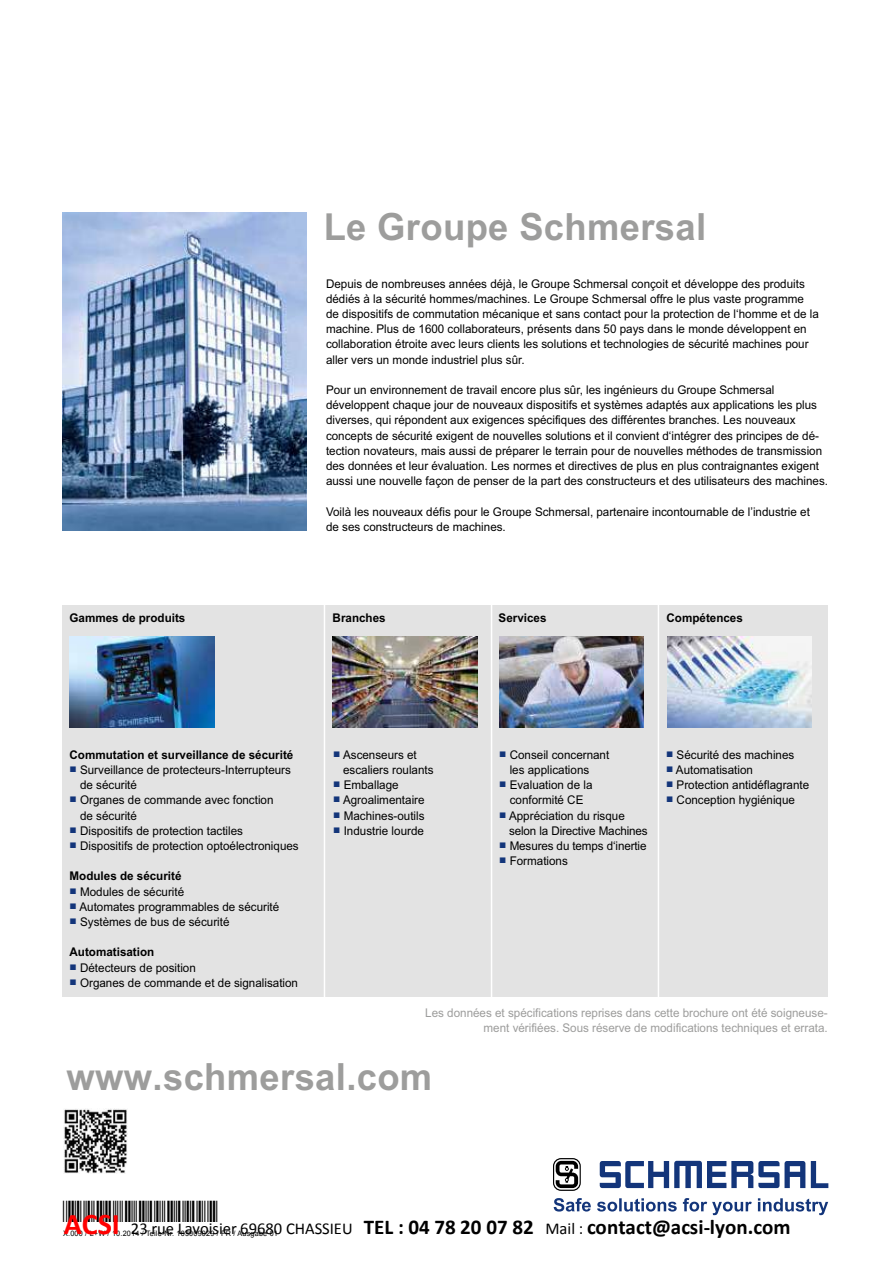
<style>
.page{position:relative;width:893px;height:1263px;background:#fff}
.page>*{position:absolute;margin:0;border:0;box-sizing:border-box;transform-origin:0 0}
.t1{font:700 37.5px "Arial";letter-spacing:.01em;color:#9d9d9c}
.t2{font:22.5px "Stricode";letter-spacing:.01em;color:#000}
.t3{font:700 21px "Calibri";color:#000}
.t4{font:12px/15.1px "Arial";color:#000}
.t5{font:12px/15.1px "Arial";color:#9d9d9c;text-align:right}
.t6{font:700 12px "Arial";color:#000}
.t7{font:7.5px "Arial";letter-spacing:.025em;color:#000}
.s1{font-size:30px;color:#f00}
.s2{font-weight:400;font-size:16.5px}
</style>
<div class="page">
<div style="left:62px;top:605px;width:766px;height:392px;background:#e3e3e3"></div>
<hr style="left:324px;top:594px;width:1px;height:444px;background:#fff">
<hr style="left:491px;top:594px;width:1px;height:444px;background:#fff">
<hr style="left:658px;top:594px;width:1px;height:444px;background:#fff">
<img style="left:62px;top:213px;width:245px;height:317px">
<img style="left:70px;top:636px;width:144px;height:91px">
<img style="left:333px;top:636px;width:144px;height:91px">
<img style="left:499px;top:636px;width:145px;height:91px">
<img style="left:667px;top:636px;width:145px;height:91px">
<svg style="left:553px;top:1158px;width:28px;height:33px"></svg>
<svg style="left:811px;top:1161px;width:17px;height:27px"></svg>
<svg style="left:600px;top:1161px;width:205px;height:27px"></svg>
<svg style="left:554px;top:1198px;width:274px;height:17px"></svg>
<img style="left:63px;top:1109px;width:65px;height:64px">
<h1 class="t1" style="left:324px;top:202px;width:384px">Le Groupe Schmersal</h1>
<p class="t4" style="left:326px;top:276px;width:494px">Depuis de nombreuses années déjà, le Groupe Schmersal conçoit et développe des produits dédiés à la sécurité hommes/machines. Le Groupe Schmersal offre le plus vaste programme de dispositifs de commutation mécanique et sans contact pour la protection de l‘homme et de la machine. Plus de 1600 collaborateurs, présents dans 50 pays dans le monde développent en collaboration étroite avec leurs clients les solutions et technologies de sécurité machines pour aller vers un monde industriel plus sûr.</p>
<p class="t4" style="left:326px;top:382px;width:504px">Pour un environnement de travail encore plus sûr, les ingénieurs du Groupe Schmersal développent chaque jour de nouveaux dispositifs et systèmes adaptés aux applications les plus diverses, qui répondent aux exigences spécifiques des différentes branches. Les nouveaux concepts de sécurité exigent de nouvelles solutions et il convient d‘intégrer des principes de dé&shy;tection novateurs, mais aussi de préparer le terrain pour de nouvelles méthodes de transmission des données et leur évaluation. Les normes et directives de plus en plus contraignantes exigent aussi une nouvelle façon de penser de la part des constructeurs et des utilisateurs des machines.</p>
<p class="t4" style="left:326px;top:504px;width:485px">Voilà les nouveaux défis pour le Groupe Schmersal, partenaire incontournable de l’industrie et de ses constructeurs de machines.</p>
<p class="t6" style="left:70px;top:610px;width:117px">Gammes de produits</p>
<p class="t6" style="left:333px;top:610px;width:55px">Branches</p>
<p class="t6" style="left:499px;top:610px;width:49px">Services</p>
<p class="t6" style="left:667px;top:610px;width:78px">Compétences</p>
<p class="t6" style="left:70px;top:746px;width:225px">Commutation et surveillance de sécurité</p>
<p class="t4" style="left:80px;top:762px;width:212px;text-indent:-10px"><sup>■</sup> Surveillance de protecteurs-Interrupteurs de sécurité</p>
<p class="t4" style="left:80px;top:793px;width:195px;text-indent:-10px"><sup>■</sup> Organes de commande avec fonction de sécurité</p>
<p class="t4" style="left:70px;top:823px;width:175px"><sup>■</sup> Dispositifs de protection tactiles</p>
<p class="t4" style="left:70px;top:838px;width:231px"><sup>■</sup> Dispositifs de protection optoélectroniques</p>
<p class="t6" style="left:70px;top:868px;width:113px">Modules de sécurité</p>
<p class="t4" style="left:70px;top:884px;width:116px"><sup>■</sup> Modules de sécurité</p>
<p class="t4" style="left:70px;top:899px;width:211px"><sup>■</sup> Automates programmables de sécurité</p>
<p class="t4" style="left:70px;top:914px;width:161px"><sup>■</sup> Systèmes de bus de sécurité</p>
<p class="t6" style="left:70px;top:944px;width:86px">Automatisation</p>
<p class="t4" style="left:70px;top:960px;width:128px"><sup>■</sup> Détecteurs de position</p>
<p class="t4" style="left:70px;top:975px;width:230px"><sup>■</sup> Organes de commande et de signalisation</p>
<p class="t4" style="left:343px;top:747px;width:92px;text-indent:-10px"><sup>■</sup> Ascenseurs et escaliers roulants</p>
<p class="t4" style="left:333px;top:777px;width:67px"><sup>■</sup> Emballage</p>
<p class="t4" style="left:333px;top:793px;width:93px"><sup>■</sup> Agroalimentaire</p>
<p class="t4" style="left:333px;top:808px;width:93px"><sup>■</sup> Machines-outils</p>
<p class="t4" style="left:333px;top:823px;width:92px"><sup>■</sup> Industrie lourde</p>
<p class="t4" style="left:510px;top:747px;width:101px;text-indent:-10px"><sup>■</sup> Conseil concernant les applications</p>
<p class="t4" style="left:499px;top:777px;width:95px;text-align:center"><sup>■</sup> Evaluation de la conformité CE</p>
<p class="t4" style="left:509px;top:808px;width:140px;text-indent:-10px"><sup>■</sup> Appréciation du risque selon la Directive Machines</p>
<p class="t4" style="left:499px;top:838px;width:149px"><sup>■</sup> Mesures du temps d‘inertie</p>
<p class="t4" style="left:499px;top:853px;width:70px"><sup>■</sup> Formations</p>
<p class="t4" style="left:666px;top:747px;width:130px"><sup>■</sup> Sécurité des machines</p>
<p class="t4" style="left:666px;top:762px;width:88px"><sup>■</sup> Automatisation</p>
<p class="t4" style="left:666px;top:777px;width:145px"><sup>■</sup> Protection antidéflagrante</p>
<p class="t4" style="left:666px;top:793px;width:130px"><sup>■</sup> Conception hygiénique</p>
<p class="t5" style="left:425px;top:1005px;width:404px">Les données et spécifications reprises dans cette brochure ont été soigneuse&shy;ment vérifiées. Sous réserve de modifications techniques et errata.</p>
<h1 class="t1" style="left:67px;top:1052px;width:367px">www.schmersal.com</h1>
<h2 class="t2" style="left:63px;top:1201px;width:157px">*103009029#</h2>
<h3 class="t3" style="left:64px;top:1220px;width:728px"><span class="s1">ACSI</span> <span class="s2">23 rue Lavoisier 69680 CHASSIEU</span> TEL : 04 78 20 07 82 <span class="s2">Mail :</span> contact@acsi-lyon.com</h3>
<p class="t7" style="left:63px;top:1229px;width:216px">X.000 / L+W / 10.2014 / Teile-Nr. 103009029 / FR / Ausgabe 01</p>
</div>
